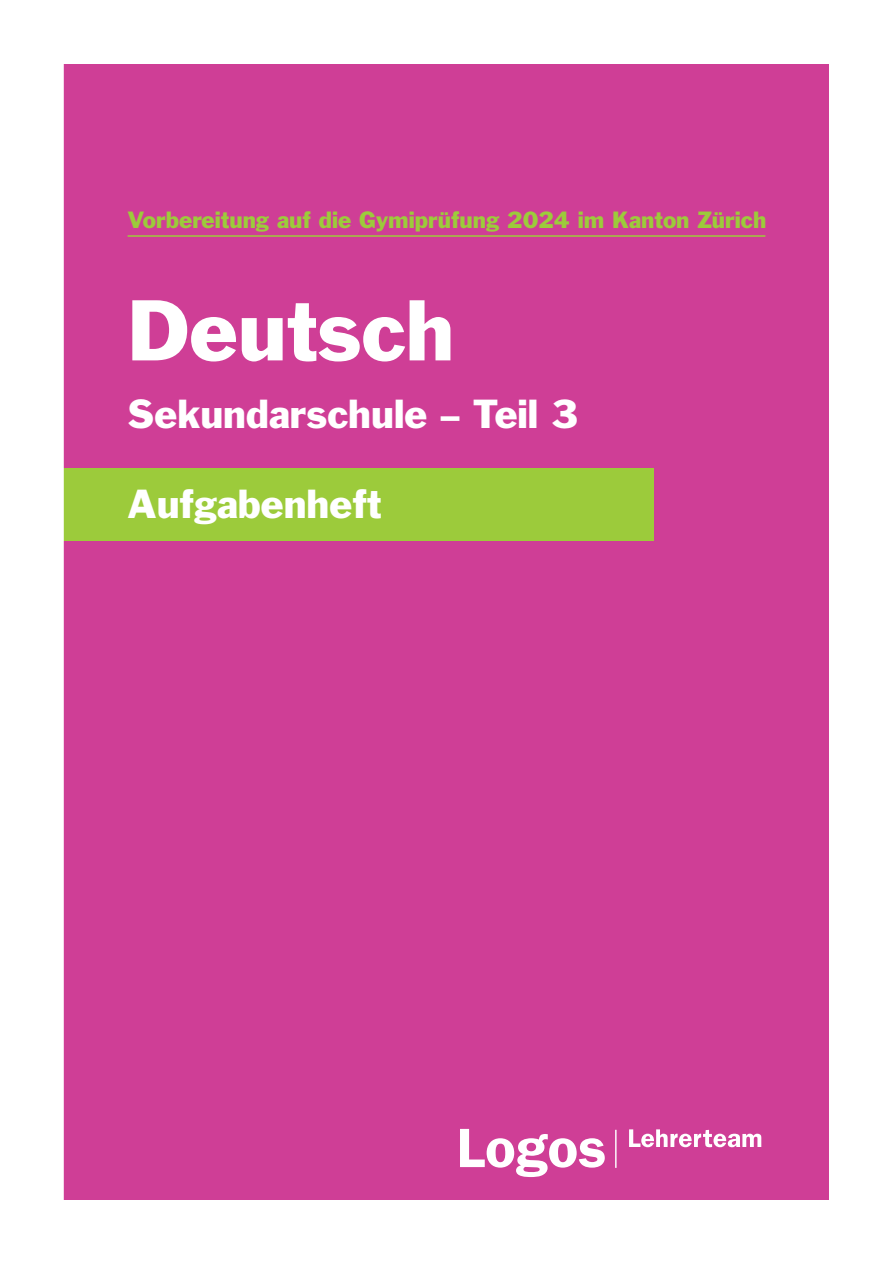
<style>
.page{position:relative;width:893px;height:1263px;background:#fff}
.page>*{position:absolute;margin:0;border:0;box-sizing:border-box;transform-origin:0 0}
.t1{font:79.5px "Franklin Gothic Std";color:#fff}
.t2{font:37.5px "Franklin Gothic Std";color:#fff}
.t3{font:21.75px "Franklin Gothic Std";color:#9ccb3b}
</style>
<div class="page">
<div style="left:64px;top:64px;width:765px;height:1135px;background:#cf3e96"></div>
<div style="left:0;top:468px;width:654px;height:73px;background:#9ccb3b"></div>
<hr style="left:128px;top:235px;width:637px;height:2px;background:#9ccb3b">
<hr style="left:615px;top:1130px;width:2px;height:38px;background:#fff">
<svg style="left:460px;top:1129px;width:145px;height:48px"></svg>
<svg style="left:629px;top:1129px;width:132px;height:18px"></svg>
<svg style="left:0;top:64px;width:64px;height:1136px"></svg>
<p class="t3" style="left:128px;top:212px;width:640px">Vorbereitung auf die Gymiprüfung 2024 im Kanton Zürich</p>
<h1 class="t1" style="left:128px;top:300px;width:328px">Deutsch</h1>
<h2 class="t2" style="left:128px;top:400px;width:453px">Sekundarschule – Teil 3</h2>
<h2 class="t2" style="left:128px;top:490px;width:255px">Aufgabenheft</h2>
</div>
